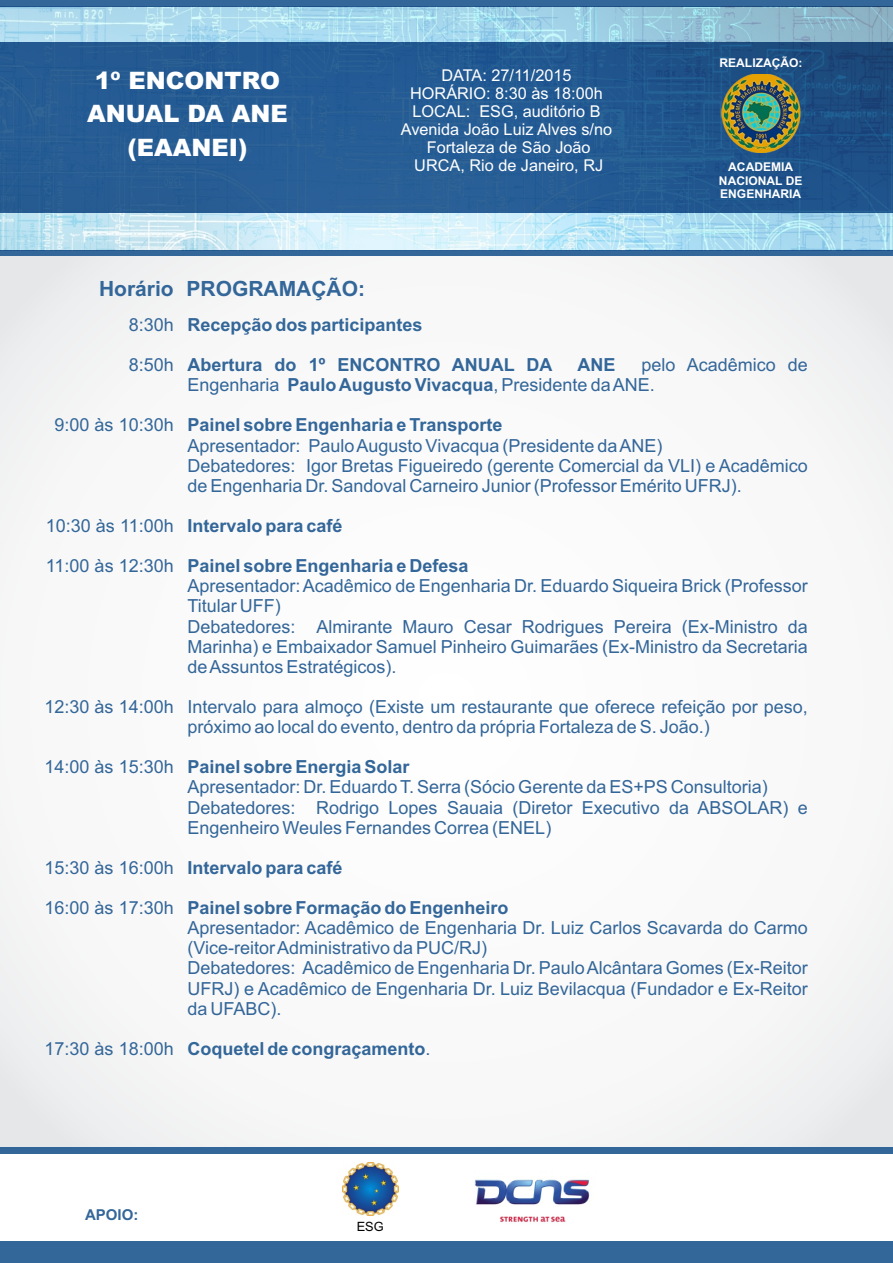
<style>
.page{position:relative;width:893px;height:1263px;background:#fff}
.page>*{position:absolute;margin:0;border:0;box-sizing:border-box;transform-origin:0 0}
.t1{font:900 24px/33.9px "Arial";color:#fff;text-align:center}
.t2{font:700 21px "Arial";color:#369}
.t3{font:18px/20.1px "Arial";color:#369}
.t4{font:700 18px "Arial";color:#369}
.t5{font:16.2px/18.1px "Arial";color:#fff;text-align:center}
.t6{font:700 15px "Arial";color:#369}
.t7{font:12.75px "Arial";color:#000}
.t8{font:700 12px/13.5px "Arial";color:#fff;text-align:center}
.s1{font-weight:700}
.s2{font-weight:400}
</style>
<div class="page">
<div style="left:0;top:251px;width:893px;height:6px;background:#369"></div>
<div style="left:0;top:0;width:893px;height:6px;background:#369"></div>
<div style="left:0;top:1242px;width:893px;height:21px;background:#369"></div>
<img style="left:0;top:6px;width:893px;height:245px">
<div style="left:0;top:257px;width:893px;height:890px;background:#f9f9f9"></div>
<div style="left:0;top:1147px;width:893px;height:6px;background:#369"></div>
<img style="left:717px;top:75px;width:87px;height:78px">
<img style="left:474px;top:1179px;width:116px;height:44px">
<img style="left:342px;top:1163px;width:57px;height:52px">
<h1 class="t1" style="left:87px;top:65px;width:202px">1º ENCONTRO<br>ANUAL DA ANE (EAANEI)</h1>
<p class="t5" style="left:401px;top:67px;width:213px">DATA: 27/11/2015<br>HORÁRIO: 8:30 às 18:00h<br>LOCAL: ESG, auditório B<br>Avenida João Luiz Alves s/no<br>Fortaleza de São João<br>URCA, Rio de Janeiro, RJ</p>
<p class="t8" style="left:719px;top:57px;width:85px">REALIZAÇÃO:</p>
<p class="t8" style="left:719px;top:161px;width:85px">ACADEMIA<br>NACIONAL DE<br>ENGENHARIA</p>
<p class="t2" style="left:99px;top:280px;width:76px">Horário</p>
<p class="t3" style="left:129px;top:316px;width:47px">8:30h</p>
<p class="t3" style="left:129px;top:356px;width:47px">8:50h</p>
<p class="t3" style="left:55px;top:417px;width:121px">9:00 às 10:30h</p>
<p class="t3" style="left:46px;top:517px;width:129px">10:30 às 11:00h</p>
<p class="t3" style="left:46px;top:557px;width:129px">11:00 às 12:30h</p>
<p class="t3" style="left:45px;top:698px;width:131px">12:30 às 14:00h</p>
<p class="t3" style="left:45px;top:759px;width:131px">14:00 às 15:30h</p>
<p class="t3" style="left:45px;top:859px;width:131px">15:30 às 16:00h</p>
<p class="t3" style="left:45px;top:899px;width:131px">16:00 às 17:30h</p>
<p class="t3" style="left:45px;top:1040px;width:131px">17:30 às 18:00h</p>
<p class="t2" style="left:187px;top:280px;width:180px">PROGRAMAÇÃO:</p>
<p class="t4" style="left:187px;top:318px;width:237px">Recepção dos participantes</p>
<p class="t4" style="left:187px;top:358px;width:367px">Abertura do 1º ENCONTRO ANUAL DA</p>
<p class="t4" style="left:577px;top:358px;width:39px">ANE</p>
<p class="t3" style="left:187px;top:356px;width:622px;text-indent:454px">pelo Acadêmico de<br>Engenharia <span class="s1">Paulo Augusto Vivacqua</span>, Presidente da ANE.</p>
<p class="t4" style="left:187px;top:418px;width:317px">Painel sobre Engenharia e Transporte</p>
<p class="t3" style="left:187px;top:437px;width:622px">Apresentador: Paulo Augusto Vivacqua (Presidente da ANE)<br>Debatedores: Igor Bretas Figueiredo (gerente Comercial da VLI) e Acadêmico de Engenharia Dr. Sandoval Carneiro Junior (Professor Emérito UFRJ).</p>
<p class="t4" style="left:187px;top:519px;width:157px">Intervalo para café</p>
<p class="t4" style="left:187px;top:559px;width:283px">Painel sobre Engenharia e Defesa</p>
<p class="t3" style="left:187px;top:578px;width:622px">Apresentador: Acadêmico de Engenharia Dr. Eduardo Siqueira Brick (Professor Titular UFF)<br>Debatedores: Almirante Mauro Cesar Rodrigues Pereira (Ex-Ministro da Marinha) e Embaixador Samuel Pinheiro Guimarães (Ex-Ministro da Secretaria de Assuntos Estratégicos).</p>
<p class="t3" style="left:187px;top:698px;width:622px">Intervalo para almoço (Existe um restaurante que oferece refeição por peso, próximo ao local do evento, dentro da própria Fortaleza de S. João.)</p>
<p class="t4" style="left:187px;top:760px;width:224px">Painel sobre Energia Solar</p>
<p class="t3" style="left:187px;top:779px;width:622px">Apresentador: Dr. Eduardo T. Serra (Sócio Gerente da ES+PS Consultoria)<br>Debatedores: Rodrigo Lopes Sauaia (Diretor Executivo da ABSOLAR) e<br>Engenheiro Weules Fernandes Correa (ENEL)</p>
<p class="t4" style="left:187px;top:861px;width:157px">Intervalo para café</p>
<p class="t4" style="left:187px;top:901px;width:323px">Painel sobre Formação do Engenheiro</p>
<p class="t3" style="left:187px;top:919px;width:622px">Apresentador: Acadêmico de Engenharia Dr. Luiz Carlos Scavarda do Carmo (Vice-reitor Administrativo da PUC/RJ)<br>Debatedores: Acadêmico de Engenharia Dr. Paulo Alcântara Gomes (Ex-Reitor UFRJ) e Acadêmico de Engenharia Dr. Luiz Bevilacqua (Fundador e Ex-Reitor da UFABC).</p>
<p class="t4" style="left:187px;top:1042px;width:245px">Coquetel de congraçamento<span class="s2">.</span></p>
<p class="t6" style="left:85px;top:1209px;width:55px">APOIO:</p>
<p class="t7" style="left:357px;top:1221px;width:29px">ESG</p>
</div>
